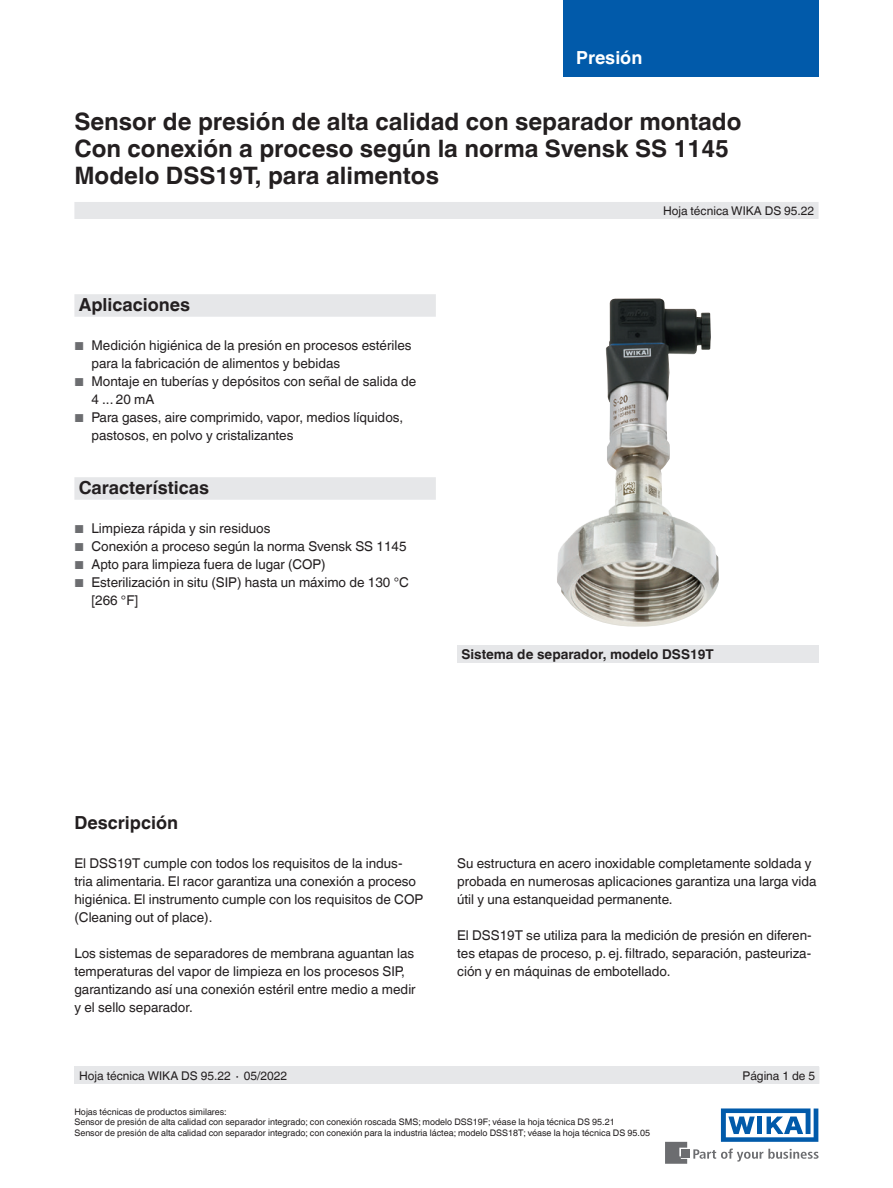
<style>
.page{position:relative;width:893px;height:1188px;background:#fff}
.page>*{position:absolute;margin:0;border:0;box-sizing:border-box;transform-origin:0 0}
.t1{font:700 24px/27px "Helvetica World";color:#231f20}
.t2{font:700 18px "Helvetica World";color:#231f20}
.t3{font:700 18px "Helvetica World";color:#fff}
.t4{font:13.5px/18px "Helvetica World";color:#231f20}
.t5{font:700 13.5px "Helvetica World";color:#231f20}
.t6{font:12px "Helvetica World";color:#231f20}
.t7{font:9px/10.5px "Helvetica World";color:#231f20}
.s1{font-size:11.55px;color:#6c6d70}
</style>
<div class="page">
<svg style="left:693px;top:1149px;width:126px;height:13px"></svg>
<div style="left:682px;top:1150px;width:8px;height:8px;background:#6c6d70"></div>
<svg style="left:665px;top:1142px;width:22px;height:22px"></svg>
<svg style="left:721px;top:1108px;width:97px;height:34px"></svg>
<div style="left:563px;top:0;width:256px;height:76px;background:#015aaa"></div>
<div style="left:74px;top:202px;width:745px;height:17px;background:#e6e7e9"></div>
<div style="left:74px;top:1066px;width:745px;height:18px;background:#e6e7e9"></div>
<div style="left:74px;top:294px;width:362px;height:23px;background:#e6e7e9"></div>
<div style="left:74px;top:477px;width:362px;height:23px;background:#e6e7e9"></div>
<div style="left:457px;top:645px;width:362px;height:18px;background:#e6e7e9"></div>
<img style="left:557px;top:298px;width:162px;height:329px">
<h2 class="t3" style="left:576px;top:47px;width:68px">Presión</h2>
<h1 class="t1" style="left:74px;top:108px;width:669px">Sensor de presión de alta calidad con separador montado<br>Con conexión a proceso según la norma Svensk SS 1145<br>Modelo DSS19T, para alimentos</h1>
<h2 class="t2" style="left:79px;top:295px;width:113px">Aplicaciones</h2>
<p class="t4" style="left:91px;top:337px;width:322px;text-indent:-17px"><span class="s1">■</span> Medición higiénica de la presión en procesos estériles para la fabricación de alimentos y bebidas</p>
<p class="t4" style="left:91px;top:373px;width:326px;text-indent:-17px"><span class="s1">■</span> Montaje en tuberías y depósitos con señal de salida de<br>4 ... 20 mA</p>
<p class="t4" style="left:91px;top:409px;width:313px;text-indent:-17px"><span class="s1">■</span> Para gases, aire comprimido, vapor, medios líquidos, pastosos, en polvo y cristalizantes</p>
<h2 class="t2" style="left:79px;top:478px;width:132px">Características</h2>
<p class="t4" style="left:74px;top:520px;width:198px"><span class="s1">■</span> Limpieza rápida y sin residuos</p>
<p class="t4" style="left:74px;top:538px;width:334px"><span class="s1">■</span> Conexión a proceso según la norma Svensk SS 1145</p>
<p class="t4" style="left:74px;top:556px;width:253px"><span class="s1">■</span> Apto para limpieza fuera de lugar (COP)</p>
<p class="t4" style="left:91px;top:574px;width:319px;text-indent:-17px"><span class="s1">■</span> Esterilización in situ (SIP) hasta un máximo de 130 °C [266 °F]</p>
<p class="t6" style="left:663px;top:204px;width:153px">Hoja técnica WIKA DS 95.22</p>
<p class="t5" style="left:461px;top:646px;width:254px">Sistema de separador, modelo DSS19T</p>
<h2 class="t2" style="left:74px;top:813px;width:105px">Descripción</h2>
<p class="t4" style="left:74px;top:855px;width:350px">El DSS19T cumple con todos los requisitos de la indus&shy;tria alimentaria. El racor garantiza una conexión a proceso higiénica. El instrumento cumple con los requisitos de COP (Cleaning out of place).</p>
<p class="t4" style="left:74px;top:945px;width:343px">Los sistemas de separadores de membrana aguantan las temperaturas del vapor de limpieza en los procesos SIP, garantizando así una conexión estéril entre medio a medir y el sello separador.</p>
<p class="t4" style="left:457px;top:854px;width:361px">Su estructura en acero inoxidable completamente soldada y probada en numerosas aplicaciones garantiza una larga vida útil y una estanqueidad permanente.</p>
<p class="t4" style="left:457px;top:926px;width:356px;text-align:justify">El DSS19T se utiliza para la medición de presión en diferen&shy;tes etapas de proceso, p. ej. filtrado, separación, pasteuriza&shy;ción y en máquinas de embotellado.</p>
<p class="t6" style="left:79px;top:1068px;width:210px">Hoja técnica WIKA DS 95.22 ∙ 05/2022</p>
<p class="t6" style="left:743px;top:1068px;width:74px">Página 1 de 5</p>
<p class="t7" style="left:74px;top:1107px;width:577px">Hojas técnicas de productos similares:<br>Sensor de presión de alta calidad con separador integrado; con conexión roscada SMS; modelo DSS19F; véase la hoja técnica DS 95.21<br>Sensor de presión de alta calidad con separador integrado; con conexión para la industria láctea; modelo DSS18T; véase la hoja técnica DS 95.05</p>
</div>
